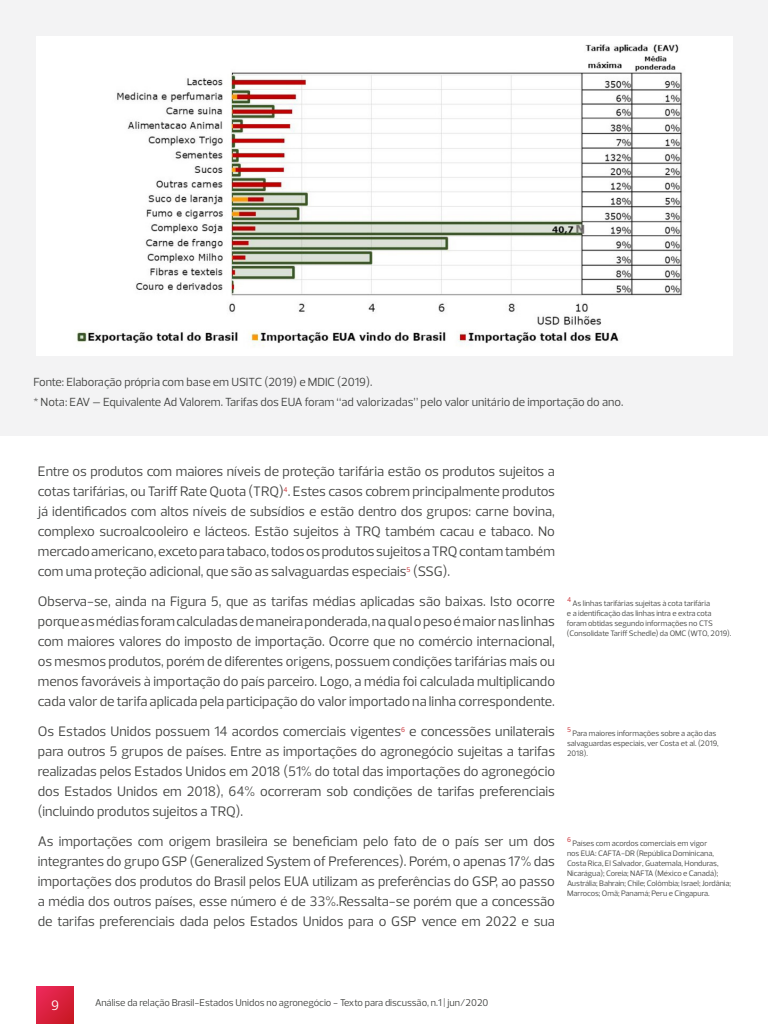
<style>
.page{position:relative;width:768px;height:1024px;background:#fff}
.page>*{position:absolute;margin:0;border:0;box-sizing:border-box;transform-origin:0 0}
.t1{font:14px/20px "Prelo";color:#414240;text-align:justify}
.t2{font:14px "Prelo";color:#fff}
.t3{font:12px/20px "Prelo";color:#414240}
.t4{font:10px "Prelo";color:#414240}
.t5{font:8px/10px "Prelo";color:#414240}
.t6{font:7px "Prelo";color:#c4161c}
</style>
<div class="page">
<svg style="left:36px;top:986px;width:38px;height:38px"></svg>
<div style="left:0;top:0;width:768px;height:436px;background:#f3f3f4"></div>
<div style="left:37px;top:36px;width:696px;height:320px;background:#fff"></div>
<img style="left:77px;top:44px;width:606px;height:302px">
<p class="t3" style="left:33px;top:372px;width:592px">Fonte: Elaboração própria com base em USITC (2019) e MDIC (2019).<br>* Nota: EAV – Equivalente Ad Valorem. Tarifas dos EUA foram “ad valorizadas” pelo valor unitário de importação do ano.</p>
<p class="t1" style="left:38px;top:461px;width:519px">Entre os produtos com maiores níveis de proteção tarifária estão os produtos sujeitos a cotas tarifárias, ou Tariff Rate Quota (TRQ)<sup>4</sup>. Estes casos cobrem principalmente produtos já identificados com altos níveis de subsídios e estão dentro dos grupos: carne bovina, complexo sucroalcooleiro e lácteos. Estão sujeitos à TRQ também cacau e tabaco. No mercado americano, exceto para tabaco, todos os produtos sujeitos a TRQ contam também com uma proteção adicional, que são as salvaguardas especiais<sup>5</sup> (SSG).</p>
<p class="t1" style="left:38px;top:591px;width:519px">Observa-se, ainda na Figura 5, que as tarifas médias aplicadas são baixas. Isto ocorre porque as médias foram calculadas de maneira ponderada, na qual o peso é maior nas linhas com maiores valores do imposto de importação. Ocorre que no comércio internacional, os mesmos produtos, porém de diferentes origens, possuem condições tarifárias mais ou menos favoráveis à importação do país parceiro. Logo, a média foi calculada multiplicando cada valor de tarifa aplicada pela participação do valor importado na linha correspondente.</p>
<p class="t1" style="left:38px;top:721px;width:519px">Os Estados Unidos possuem 14 acordos comerciais vigentes<sup>6</sup> e concessões unilaterais para outros 5 grupos de países. Entre as importações do agronegócio sujeitas a tarifas realizadas pelos Estados Unidos em 2018 (51% do total das importações do agronegócio dos Estados Unidos em 2018), 64% ocorreram sob condições de tarifas preferenciais (incluindo produtos sujeitos a TRQ).</p>
<p class="t1" style="left:38px;top:831px;width:519px">As importações com origem brasileira se beneficiam pelo fato de o país ser um dos integrantes do grupo GSP (Generalized System of Preferences). Porém, o apenas 17% das importações dos produtos do Brasil pelos EUA utilizam as preferências do GSP, ao passo a média dos outros países, esse número é de 33%.Ressalta-se porém que a concessão de tarifas preferenciais dada pelos Estados Unidos para o GSP vence em 2022 e sua</p>
<p class="t6" style="left:567px;top:595px;width:6px">4</p>
<p class="t5" style="left:567px;top:598px;width:166px;text-indent:6px">As linhas tarifárias sujeitas à cota tarifária<br>e a identificação das linhas intra e extra cota foram obtidas segundo informações no CTS (Consolidate Tariff Schedle) da OMC (WTO, 2019).</p>
<p class="t6" style="left:567px;top:725px;width:5px">5</p>
<p class="t5" style="left:567px;top:728px;width:153px;text-indent:5px">Para maiores informações sobre a ação das salvaguardas especiais, ver Costa et al. (2019,<br>2018).</p>
<p class="t6" style="left:567px;top:835px;width:5px">6</p>
<p class="t5" style="left:567px;top:838px;width:166px;text-indent:5px">Países com acordos comerciais em vigor<br>nos EUA: CAFTA-DR (República Dominicana, Costa Rica, El Salvador, Guatemala, Honduras, Nicarágua); Coreia; NAFTA (México e Canadá); Austrália; Bahrain; Chile; Colômbia; Israel; Jordânia; Marrocos; Omã; Panamá; Peru e Cingapura.</p>
<p class="t2" style="left:51px;top:997px;width:9px">9</p>
<p class="t4" style="left:95px;top:997px;width:395px">Análise da relação Brasil-Estados Unidos no agronegócio - Texto para discussão, n.1 | jun/2020</p>
</div>
